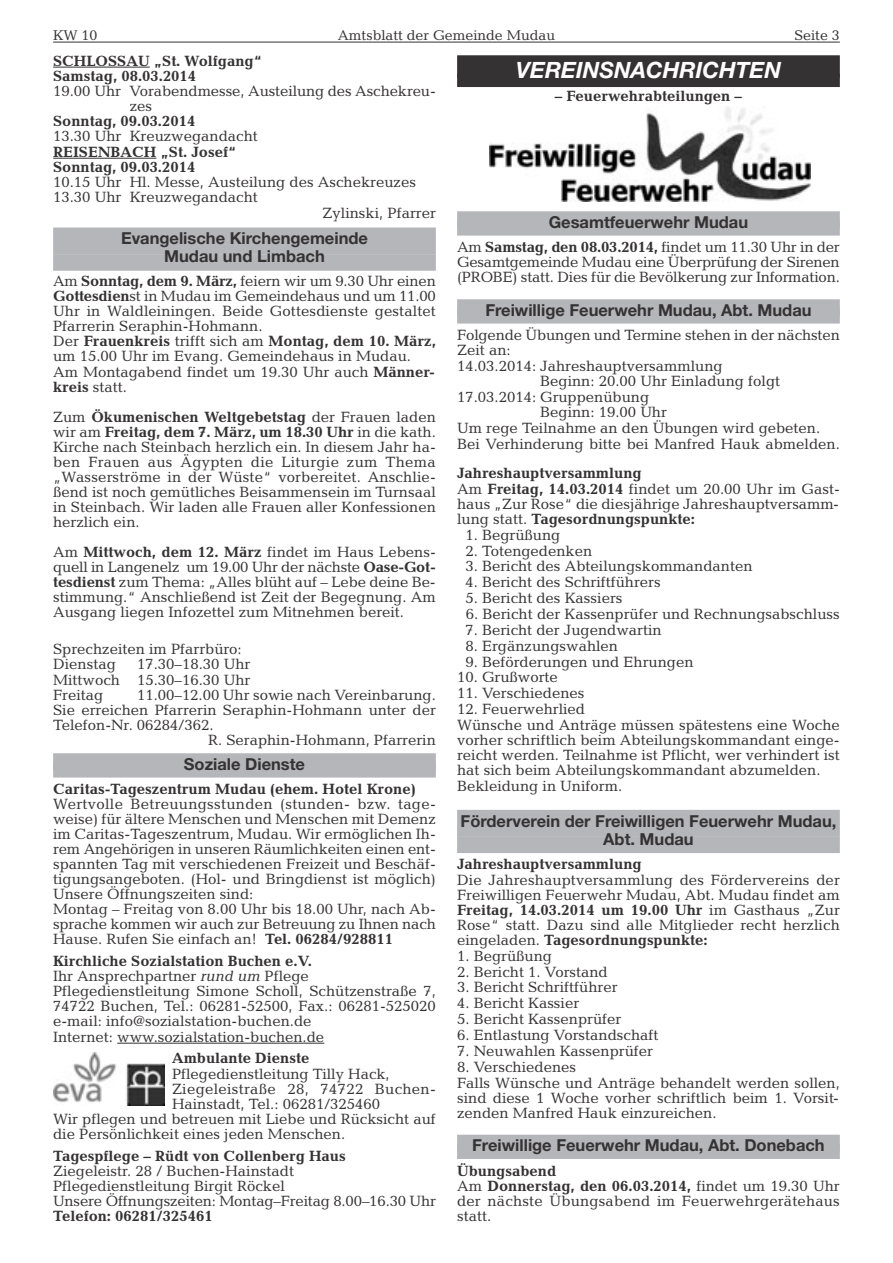
<style>
.page{position:relative;width:893px;height:1263px;background:#fff}
.page>*{position:absolute;margin:0;border:0;box-sizing:border-box;transform-origin:0 0}
.t1{font:italic 700 22.5px "Helvetica Neue";color:#fff}
.t2{font:700 16.5px/18px "Helvetica Neue";color:#353234;text-align:center}
.t3{font:15px/15px "Candida";color:#353234}
.t4{font:700 15px/15.1px "Candida";color:#353234}
.t5{font:15px "Candida";letter-spacing:.02em;color:#353234}
.t6{font:14.25px "Candida";color:#353234}
.s1{font-weight:700}
.s2{font-style:italic}
</style>
<div class="page">
<hr style="left:53px;top:42px;width:787px;height:1px;background:#353234">
<hr style="left:53px;top:67px;width:97px;height:1px;background:#353234">
<hr style="left:53px;top:158px;width:103px;height:1px;background:#353234">
<div style="left:53px;top:228px;width:383px;height:27px;background:#b5b6b9"></div>
<div style="left:53px;top:254px;width:383px;height:17px;background:#b5b6b9"></div>
<div style="left:53px;top:753px;width:383px;height:17px;background:#b5b6b9"></div>
<div style="left:53px;top:762px;width:383px;height:15px;background:#b5b6b9"></div>
<hr style="left:117px;top:1043px;width:207px;height:1px;background:#353234">
<div style="left:457px;top:55px;width:383px;height:23px;background:#353234"></div>
<div style="left:457px;top:74px;width:383px;height:13px;background:#353234"></div>
<div style="left:457px;top:211px;width:383px;height:17px;background:#b5b6b9"></div>
<div style="left:457px;top:221px;width:383px;height:15px;background:#b5b6b9"></div>
<div style="left:457px;top:299px;width:383px;height:17px;background:#b5b6b9"></div>
<div style="left:457px;top:309px;width:383px;height:15px;background:#b5b6b9"></div>
<div style="left:457px;top:810px;width:383px;height:27px;background:#b5b6b9"></div>
<div style="left:457px;top:836px;width:383px;height:17px;background:#b5b6b9"></div>
<div style="left:457px;top:1135px;width:383px;height:16px;background:#b5b6b9"></div>
<div style="left:457px;top:1144px;width:383px;height:15px;background:#b5b6b9"></div>
<img style="left:490px;top:107px;width:321px;height:94px">
<img style="left:53px;top:1053px;width:111px;height:53px">
<p class="t6" style="left:53px;top:30px;width:46px">KW 10</p>
<p class="t6" style="left:338px;top:30px;width:219px">Amtsblatt der Gemeinde Mudau</p>
<p class="t6" style="left:794px;top:30px;width:47px">Seite 3</p>
<p class="t4" style="left:53px;top:55px;width:210px">SCHLOSSAU „St. Wolfgang“<br>Samstag, 08.03.2014</p>
<p class="t3" style="left:130px;top:85px;width:308px;text-indent:-77px">19.00 Uhr Vorabendmesse, Austeilung des Aschekreu&shy;zes</p>
<p class="t4" style="left:53px;top:115px;width:144px">Sonntag, 09.03.2014</p>
<p class="t3" style="left:53px;top:130px;width:206px">13.30 Uhr Kreuzwegandacht</p>
<p class="t4" style="left:53px;top:146px;width:185px">REISENBACH „St. Josef“<br>Sonntag, 09.03.2014</p>
<p class="t3" style="left:53px;top:176px;width:364px">10.15 Uhr Hl. Messe, Austeilung des Aschekreuzes</p>
<p class="t3" style="left:53px;top:191px;width:206px">13.30 Uhr Kreuzwegandacht</p>
<p class="t3" style="left:323px;top:207px;width:115px">Zylinski, Pfarrer</p>
<p class="t2" style="left:121px;top:231px;width:249px">Evangelische Kirchengemeinde<br>Mudau und Limbach</p>
<p class="t3" style="left:53px;top:275px;width:384px">Am <span class="s1">Sonntag, dem 9. März,</span> feiern wir um 9.30 Uhr einen <span class="s1">Gottesdien</span>st in Mudau im Gemeindehaus und um 11.00<br>Uhr in Waldleiningen. Beide Gottesdienste gestaltet Pfarrerin Seraphin-Hohmann.<br>Der <span class="s1">Frauenkreis</span> trifft sich am <span class="s1">Montag, dem 10. März, </span>um 15.00 Uhr im Evang. Gemeindehaus in Mudau.<br>Am Montagabend findet um 19.30 Uhr auch <span class="s1">Männer&shy;kreis</span> statt.</p>
<p class="t3" style="left:53px;top:411px;width:384px;text-align:justify">Zum <span class="s1">Ökumenischen Weltgebetstag</span> der Frauen laden wir am <span class="s1">Freitag, dem 7. März, um 18.30 Uhr</span> in die kath.<br>Kirche nach Steinbach herzlich ein. In diesem Jahr ha&shy;ben Frauen aus Ägypten die Liturgie zum Thema „Wasserströme in der Wüste“ vorbereitet. Anschlie&shy;ßend ist noch gemütliches Beisammensein im Turnsaal in Steinbach. Wir laden alle Frauen aller Konfessionen herzlich ein.</p>
<p class="t3" style="left:53px;top:546px;width:384px;text-align:justify">Am <span class="s1">Mittwoch, dem 12. März</span> findet im Haus Lebens&shy;quell in Langenelz um 19.00 Uhr der nächste <span class="s1">Oase-Got&shy;tesdienst</span> zum Thema: „Alles blüht auf – Lebe deine Be&shy;stimmung.“ Anschließend ist Zeit der Begegnung. Am Ausgang liegen Infozettel zum Mitnehmen bereit.</p>
<p class="t3" style="left:53px;top:643px;width:190px">Sprechzeiten im Pfarrbüro:<br>Dienstag</p>
<h1 class="t1" style="left:516px;top:62px;width:267px">VEREINSNACHRICHTEN</h1>
<p class="t4" style="left:555px;top:90px;width:189px">– Feuerwehrabteilungen –</p>
<p class="t2" style="left:549px;top:214px;width:201px">Gesamtfeuerwehr Mudau</p>
<p class="t3" style="left:457px;top:241px;width:384px;text-align:justify">Am <span class="s1">Samstag, den 08.03.2014,</span> findet um 11.30 Uhr in der Gesamtgemeinde Mudau eine Überprüfung der Sirenen (PROBE) statt. Dies für die Bevölkerung zur Information.</p>
<p class="t2" style="left:485px;top:302px;width:328px">Freiwillige Feuerwehr Mudau, Abt. Mudau</p>
<p class="t3" style="left:457px;top:329px;width:384px">Folgende Übungen und Termine stehen in der nächsten</p>
<p class="t3" style="left:457px;top:344px;width:55px">Zeit an:</p>
<p class="t3" style="left:457px;top:360px;width:267px">14.03.2014: Jahreshauptversammlung</p>
<p class="t3" style="left:540px;top:375px;width:241px">Beginn: 20.00 Uhr Einladung folgt</p>
<p class="t3" style="left:457px;top:391px;width:194px">17.03.2014: Gruppenübung</p>
<p class="t3" style="left:540px;top:406px;width:128px">Beginn: 19.00 Uhr</p>
<p class="t3" style="left:457px;top:422px;width:365px">Um rege Teilnahme an den Übungen wird gebeten.</p>
<p class="t3" style="left:457px;top:438px;width:384px">Bei Verhinderung bitte bei Manfred Hauk abmelden.</p>
<p class="t3" style="left:457px;top:467px;width:384px"><span class="s1">Jahreshauptversammlung<br></span>Am <span class="s1">Freitag, 14.03.2014</span> findet um 20.00 Uhr im Gast&shy;haus „Zur Rose“ die diesjährige Jahreshauptversamm&shy;lung statt. <span class="s1">Tagesordnungspunkte:</span></p>
<p class="t3" style="left:465px;top:529px;width:96px">1. Begrüßung</p>
<p class="t3" style="left:465px;top:544px;width:128px">2. Totengedenken</p>
<p class="t3" style="left:465px;top:560px;width:289px">3. Bericht des Abteilungskommandanten</p>
<p class="t3" style="left:465px;top:576px;width:197px">4. Bericht des Schriftführers</p>
<p class="t3" style="left:465px;top:592px;width:159px">5. Bericht des Kassiers</p>
<p class="t3" style="left:466px;top:608px;width:376px">6. Bericht der Kassenprüfer und Rechnungsabschluss</p>
<p class="t3" style="left:465px;top:624px;width:198px">7. Bericht der Jugendwartin</p>
<p class="t3" style="left:465px;top:640px;width:154px">8. Ergänzungswahlen</p>
<p class="t3" style="left:465px;top:655px;width:230px">9. Beförderungen und Ehrungen</p>
<p class="t3" style="left:457px;top:671px;width:102px">10. Grußworte</p>
<p class="t3" style="left:457px;top:687px;width:129px">11. Verschiedenes</p>
<p class="t3" style="left:457px;top:703px;width:384px">12. Feuerwehrlied<br>Wünsche und Anträge müssen spätestens eine Woche vorher schriftlich beim Abteilungskommandant einge&shy;reicht werden. Teilnahme ist Pflicht, wer verhindert ist hat sich beim Abteilungskommandant abzumelden.<br>Bekleidung in Uniform.</p>
<p class="t2" style="left:461px;top:813px;width:377px">Förderverein der Freiwilligen Feuerwehr Mudau,<br>Abt. Mudau</p>
<p class="t4" style="left:457px;top:858px;width:186px">Jahreshauptversammlung</p>
<p class="t3" style="left:457px;top:874px;width:384px;text-align:justify">Die Jahreshauptversammlung des Fördervereins der Freiwilligen Feuerwehr Mudau, Abt. Mudau findet am <span class="s1">Freitag, 14.03.2014 um 19.00 Uhr</span> im Gasthaus „Zur Rose“ statt. Dazu sind alle Mitglieder recht herzlich eingeladen. <span class="s1">Tagesordnungspunkte:</span></p>
<p class="t3" style="left:457px;top:950px;width:96px">1. Begrüßung</p>
<p class="t3" style="left:457px;top:965px;width:152px">2. Bericht 1. Vorstand</p>
<p class="t3" style="left:457px;top:981px;width:162px">3. Bericht Schriftführer</p>
<p class="t3" style="left:457px;top:997px;width:124px">4. Bericht Kassier</p>
<p class="t3" style="left:457px;top:1013px;width:166px">5. Bericht Kassenprüfer</p>
<p class="t3" style="left:457px;top:1029px;width:203px">6. Entlastung Vorstandschaft</p>
<p class="t3" style="left:457px;top:1045px;width:197px">7. Neuwahlen Kassenprüfer</p>
<p class="t3" style="left:457px;top:1060px;width:384px">8. Verschiedenes<br>Falls Wünsche und Anträge behandelt werden sollen, sind diese 1 Woche vorher schriftlich beim 1. Vorsit&shy;zenden Manfred Hauk einzureichen.</p>
<p class="t2" style="left:472px;top:1138px;width:354px">Freiwillige Feuerwehr Mudau, Abt. Donebach</p>
<p class="t3" style="left:457px;top:1164px;width:384px"><span class="s1">Übungsabend<br></span>Am <span class="s1">Donnerstag, den 06.03.2014,</span> findet um 19.30 Uhr der nächste Übungsabend im Feuerwehrgerätehaus statt.</p>
<p class="t3" style="left:53px;top:658px;width:199px;text-align:justify;text-indent:84px">17.30–18.30 Uhr Mittwoch 15.30–16.30 Uhr Freitag</p>
<p class="t3" style="left:137px;top:689px;width:300px">11.00–12.00 Uhr sowie nach Vereinbarung.</p>
<p class="t3" style="left:53px;top:704px;width:384px">Sie erreichen Pfarrerin Seraphin-Hohmann unter der</p>
<p class="t3" style="left:53px;top:719px;width:162px">Telefon-Nr. 06284/362.</p>
<p class="t3" style="left:208px;top:734px;width:229px">R. Seraphin-Hohmann, Pfarrerin</p>
<p class="t2" style="left:184px;top:756px;width:123px">Soziale Dienste</p>
<p class="t4" style="left:53px;top:782px;width:364px">Caritas-Tageszentrum Mudau (ehem. Hotel Krone)</p>
<p class="t3" style="left:53px;top:798px;width:384px">Wertvolle Betreuungsstunden (stunden- bzw. tage&shy;weise) für ältere Menschen und Menschen mit Demenz im Caritas-Tageszentrum, Mudau. Wir ermöglichen Ih&shy;rem Angehörigen in unseren Räumlichkeiten einen ent&shy;spannten Tag mit verschiedenen Freizeit und Beschäf&shy;tigungsangeboten. (Hol- und Bringdienst ist möglich)<br>Unsere Öffnungszeiten sind:<br>Montag – Freitag von 8.00 Uhr bis 18.00 Uhr, nach Ab&shy;sprache kommen wir auch zur Betreuung zu Ihnen nach Hause. Rufen Sie einfach an! <span class="s1">Tel. 06284/928811</span></p>
<p class="t3" style="left:53px;top:955px;width:384px"><span class="s1">Kirchliche Sozialstation Buchen e.V.<br></span>Ihr Ansprechpartner <span class="s2">rund um</span> Pflege Pflegedienstleitung Simone Scholl, Schützenstraße 7, 74722 Buchen, Tel.: 06281-52500, Fax.: 06281-525020 e-mail: info@sozialstation-buchen.de<br>Internet: www.sozialstation-buchen.de</p>
<p class="t4" style="left:172px;top:1052px;width:139px">Ambulante Dienste</p>
<p class="t3" style="left:172px;top:1067px;width:219px">Pflegedienstleitung Tilly Hack,</p>
<p class="t5" style="left:172px;top:1083px;width:265px">Ziegeleistraße 28, 74722 Buchen-</p>
<p class="t3" style="left:172px;top:1098px;width:210px">Hainstadt, Tel.: 06281/325460</p>
<p class="t3" style="left:53px;top:1113px;width:384px">Wir pflegen und betreuen mit Liebe und Rücksicht auf</p>
<p class="t3" style="left:53px;top:1128px;width:294px">die Persönlichkeit eines jeden Menschen.</p>
<p class="t4" style="left:53px;top:1149px;width:294px">Tagespflege – Rüdt von Collenberg Haus</p>
<p class="t3" style="left:53px;top:1165px;width:384px">Ziegeleistr. 28 / Buchen-Hainstadt<br>Pflegedienstleitung Birgit Röckel<br>Unsere Öffnungszeiten: Montag–Freitag 8.00–16.30 Uhr</p>
<p class="t4" style="left:53px;top:1210px;width:161px">Telefon: 06281/325461</p>
</div>
